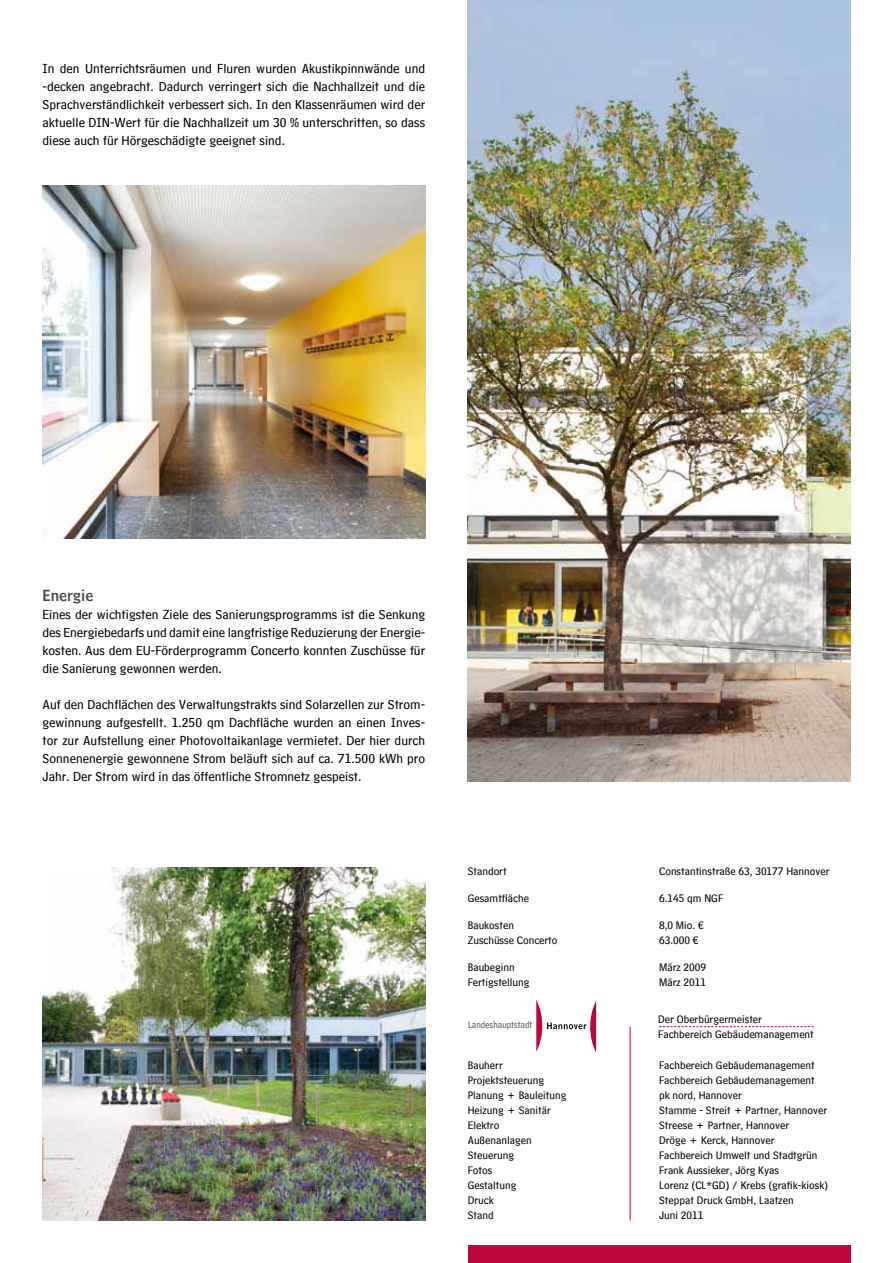
<style>
.page{position:relative;width:893px;height:1263px;background:#fff}
.page>*{position:absolute;margin:0;border:0;box-sizing:border-box;transform-origin:0 0}
.t1{font:15px "HM Headline";color:#4b4b4d}
.t2{font:13.5px/18px "HM Text";color:#000;text-align:justify}
.t3{font:11.25px/15px "HM Text";color:#000}
.t4{font:9.9px "HM Comment";color:#4b4b4d}
</style>
<div class="page">
<img style="left:43px;top:867px;width:382px;height:353px">
<img style="left:43px;top:186px;width:382px;height:353px">
<img style="left:468px;top:0;width:382px;height:782px">
<div style="left:468px;top:1246px;width:382px;height:17px;background:#bd073c"></div>
<hr style="left:630px;top:1027px;width:1px;height:193px;background:#bd073c">
<svg style="left:659px;top:1026px;width:155px;height:1px"></svg>
<svg style="left:536px;top:1000px;width:60px;height:53px"></svg>
<p class="t2" style="left:43px;top:57px;width:384px">In den Unterrichtsräumen und Fluren wurden Akustikpinnwände und -decken angebracht. Dadurch verringert sich die Nachhallzeit und die Sprachverständlichkeit verbessert sich. In den Klassenräumen wird der aktuelle DIN-Wert für die Nachhallzeit um 30 % unterschritten, so dass diese auch für Hörgeschädigte geeignet sind.</p>
<p class="t1" style="left:43px;top:583px;width:52px">Energie</p>
<p class="t2" style="left:43px;top:603px;width:384px">Eines der wichtigsten Ziele des Sanierungsprogramms ist die Senkung des Energiebedarfs und damit eine langfristige Reduzierung der Energie&shy;kosten. Aus dem EU-Förderprogramm Concerto konnten Zuschüsse für die Sanierung gewonnen werden.</p>
<p class="t2" style="left:43px;top:693px;width:384px">Auf den Dachflächen des Verwaltungstrakts sind Solarzellen zur Strom&shy;gewinnung aufgestellt. 1.250 qm Dachfläche wurden an einen Inves&shy;tor zur Aufstellung einer Photovoltaikanlage vermietet. Der hier durch Sonnenenergie gewonnene Strom beläuft sich auf ca. 71.500 kWh pro Jahr. Der Strom wird in das öffentliche Stromnetz gespeist.</p>
<p class="t3" style="left:468px;top:862px;width:40px">Standort</p>
<p class="t3" style="left:659px;top:862px;width:172px">Constantinstraße 63, 30177 Hannover</p>
<p class="t3" style="left:468px;top:889px;width:63px">Gesamtfläche</p>
<p class="t3" style="left:659px;top:889px;width:66px">6.145 qm NGF</p>
<p class="t3" style="left:468px;top:916px;width:48px">Baukosten</p>
<p class="t3" style="left:659px;top:916px;width:47px">8,0 Mio. €</p>
<p class="t3" style="left:468px;top:931px;width:91px">Zuschüsse Concerto</p>
<p class="t3" style="left:659px;top:931px;width:42px">63.000 €</p>
<p class="t3" style="left:468px;top:958px;width:49px">Baubeginn</p>
<p class="t3" style="left:659px;top:958px;width:49px">März 2009</p>
<p class="t3" style="left:468px;top:973px;width:63px">Fertigstellung</p>
<p class="t3" style="left:659px;top:973px;width:49px">März 2011</p>
<p class="t4" style="left:468px;top:1016px;width:66px">Landeshauptstadt</p>
<p class="t3" style="left:658px;top:1010px;width:157px">Der Oberbürgermeister<br>Fachbereich Gebäudemanagement</p>
<p class="t3" style="left:468px;top:1055px;width:36px">Bauherr</p>
<p class="t3" style="left:659px;top:1055px;width:157px">Fachbereich Gebäudemanagement</p>
<p class="t3" style="left:468px;top:1070px;width:78px">Projektsteuerung</p>
<p class="t3" style="left:659px;top:1070px;width:157px">Fachbereich Gebäudemanagement</p>
<p class="t3" style="left:468px;top:1085px;width:100px">Planung + Bauleitung</p>
<p class="t3" style="left:659px;top:1085px;width:84px">pk nord, Hannover</p>
<p class="t3" style="left:468px;top:1100px;width:85px">Heizung + Sanitär</p>
<p class="t3" style="left:659px;top:1100px;width:170px">Stamme - Streit + Partner, Hannover</p>
<p class="t3" style="left:468px;top:1115px;width:33px">Elektro</p>
<p class="t3" style="left:659px;top:1115px;width:132px">Streese + Partner, Hannover</p>
<p class="t3" style="left:468px;top:1130px;width:65px">Außenanlagen</p>
<p class="t3" style="left:659px;top:1130px;width:117px">Dröge + Kerck, Hannover</p>
<p class="t3" style="left:468px;top:1145px;width:48px">Steuerung</p>
<p class="t3" style="left:659px;top:1145px;width:160px">Fachbereich Umwelt und Stadtgrün</p>
<p class="t3" style="left:468px;top:1160px;width:26px">Fotos</p>
<p class="t3" style="left:659px;top:1160px;width:121px">Frank Aussieker, Jörg Kyas</p>
<p class="t3" style="left:468px;top:1175px;width:50px">Gestaltung</p>
<p class="t3" style="left:659px;top:1175px;width:171px">Lorenz (CL*GD) / Krebs (grafik-kiosk)</p>
<p class="t3" style="left:468px;top:1190px;width:27px">Druck</p>
<p class="t3" style="left:659px;top:1190px;width:136px">Steppat Druck GmbH, Laatzen</p>
<p class="t3" style="left:468px;top:1205px;width:27px">Stand</p>
<p class="t3" style="left:659px;top:1205px;width:46px">Juni 2011</p>
</div>
